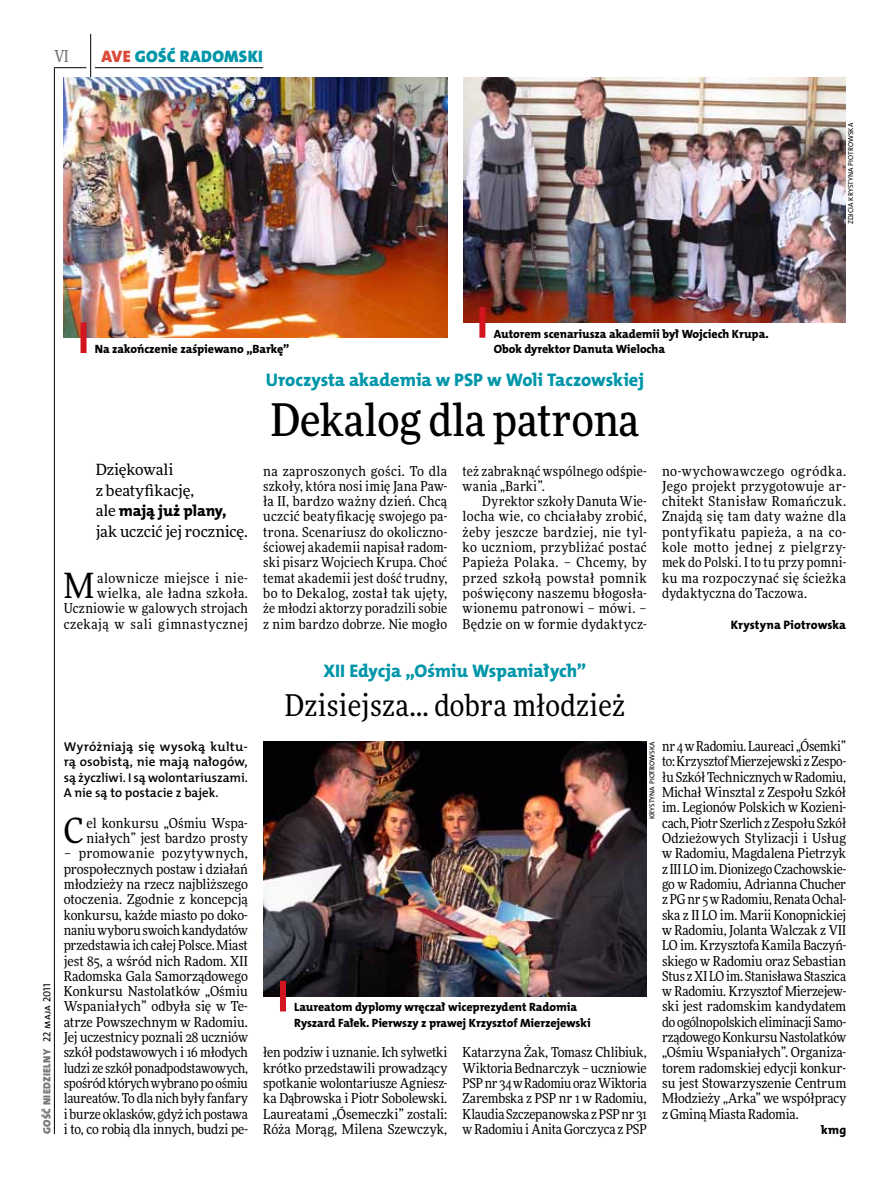
<style>
.page{position:relative;width:893px;height:1191px;background:#fff}
.page>*{position:absolute;margin:0;border:0;box-sizing:border-box;transform-origin:0 0}
.t1{font:500 45px "Freeday Narrow";color:#000}
.t2{font:34.8px "Freeday Narrow News";color:#000}
.t3{font:30px "Freeday Narrow News";letter-spacing:.01em;color:#000}
.t4{font:18.3px "The Mix HP8 Ex Bld";letter-spacing:-.005em;color:#0096aa}
.t5{font:16.65px "The Mix HP9 Blk";letter-spacing:.02em;color:#0096aa}
.t6{font:500 16.5px "Freeday Narrow";color:#787779;scale:.9 1}
.t7{font:15.75px "The Mix HP8 Ex Bld";letter-spacing:-.005em;color:#000}
.t8{font:15.45px/20.4px "Freeday News";letter-spacing:-.005em;color:#000}
.t9{font:13.65px/15.3px "Freeday Narrow News";letter-spacing:.01em;color:#000;text-align:justify}
.t10{font:13.65px/15.3px "Freeday Narrow News";letter-spacing:.03em;color:#000;text-align:right}
.t11{font:12.9px/15.3px "The Mix HP6 Se Bld";color:#000;text-align:justify}
.t12{font:12.3px "The Mix HP8 Ex Bld";letter-spacing:.005em;color:#000}
.t13{font:12px/15.3px "The Mix HP8 Ex Bld";letter-spacing:-.005em;color:#000}
.t14{font:10.5px "The Mix HP9 Blk";letter-spacing:.025em;color:#787779}
.t15{font:7.2px "The Mix HP5 Plain";letter-spacing:.015em;color:#000}
.s1{color:#db4a39}
.s2{font-family:"Freeday News";font-size:15.45px}
.s3{font-family:"The Mix HP5 Plain";color:#000}
</style>
<div class="page">
<hr style="left:54px;top:67px;width:1px;height:1067px;background:#000">
<hr style="left:90px;top:34px;width:1px;height:43px;background:#000">
<hr style="left:54px;top:67px;width:32px;height:1px;background:#000">
<hr style="left:95px;top:67px;width:168px;height:1px;background:#000">
<img style="left:263px;top:741px;width:384px;height:255px">
<div style="left:280px;top:981px;width:6px;height:30px;background:#d3151f"></div>
<img style="left:64px;top:77px;width:383px;height:261px">
<img style="left:463px;top:77px;width:383px;height:245px">
<div style="left:81px;top:322px;width:6px;height:31px;background:#d3151f"></div>
<div style="left:479px;top:307px;width:6px;height:31px;background:#d3151f"></div>
<p class="t6" style="left:54px;top:46px;width:17px">VI</p>
<p class="t5" style="left:101px;top:46px;width:163px"><span class="s1">AVE</span> GOŚĆ RADOMSKI</p>
<p class="t13" style="left:95px;top:341px;width:196px">Na zakończenie zaśpiewano „Barkę”</p>
<p class="t13" style="left:494px;top:326px;width:276px">Autorem scenariusza akademii był Wojciech Krupa.<br>Obok dyrektor Danuta Wielocha</p>
<h3 class="t4" style="left:266px;top:368px;width:380px">Uroczysta akademia w PSP w Woli Taczowskiej</h3>
<h1 class="t1" style="left:271px;top:392px;width:370px">Dekalog dla patrona</h1>
<p class="t15" style="left:846px;top:224px;width:102px;rotate:-90deg">zdjcia Krystyna Piotrowska</p>
<p class="t8" style="left:96px;top:459px;width:100px">Dziękowali<br>z beatyfikację,</p>
<p class="t7" style="left:96px;top:501px;width:132px"><span class="s2">ale</span> mają już plany,</p>
<p class="t8" style="left:96px;top:520px;width:154px">jak uczcić jej rocznicę.</p>
<p class="t10" style="left:64px;top:570px;width:186px">alownicze miejsce i nie&shy;wielka, ale ładna szkoła.<br>Uczniowie w galowych strojach czekają w sali gimnastycznej</p>
<h2 class="t2" style="left:64px;top:564px;width:32px">M</h2>
<p class="t14" style="left:40px;top:1134px;width:152px;rotate:-90deg">GOŚĆ NIEDZIELNY <span class="s3">22 maja 2011</span></p>
<p class="t11" style="left:64px;top:739px;width:186px">Wyróżniają się wysoką kultu&shy;rą osobistą, nie mają nałogów, są życzliwi. I są wolontariuszami.<br>A nie są to postacie z bajek.</p>
<h2 class="t2" style="left:64px;top:809px;width:21px">C</h2>
<p class="t9" style="left:87px;top:815px;width:163px">el konkursu „Ośmiu Wspa&shy;niałych” jest bardzo prosty</p>
<p class="t9" style="left:64px;top:845px;width:186px">– promowanie pozytywnych, prospołecznych postaw i działań młodzieży na rzecz najbliższego otoczenia. Zgodnie z koncepcją konkursu, każde miasto po doko&shy;naniu wyboru swoich kandydatów przedstawia ich całej Polsce. Miast jest 85, a wśród nich Radom. XII Radomska Gala Samorządowego Konkursu Nastolatków „Ośmiu Wspaniałych” odbyła się w Te&shy;atrze Powszechnym w Radomiu.<br>Jej uczestnicy poznali 28 uczniów szkół podstawowych i 16 młodych ludzi ze szkół ponadpodstawowych, spośród których wybrano po ośmiu laureatów. To dla nich były fanfary i burze oklasków, gdyż ich postawa i to, co robią dla innych, budzi pe-</p>
<p class="t9" style="left:263px;top:463px;width:186px">na zaproszonych gości. To dla szkoły, która nosi imię Jana Paw&shy;ła II, bardzo ważny dzień. Chcą uczcić beatyfikację swojego pa&shy;trona. Scenariusz do okoliczno&shy;ściowej akademii napisał radom&shy;ski pisarz Wojciech Krupa. Choć temat akademii jest dość trudny, bo to Dekalog, został tak ujęty, że młodzi aktorzy poradzili sobie z nim bardzo dobrze. Nie mogło</p>
<p class="t9" style="left:463px;top:463px;width:186px">też zabraknąć wspólnego odśpie&shy;wania „Barki”.</p>
<p class="t9" style="left:463px;top:493px;width:186px;text-indent:20px">Dyrektor szkoły Danuta Wie&shy;locha wie, co chciałaby zrobić, żeby jeszcze bardziej, nie tyl&shy;ko uczniom, przybliżać postać Papieża Polaka. – Chcemy, by przed szkołą powstał pomnik poświęcony naszemu błogosła&shy;wionemu patronowi – mówi. – Będzie on w formie dydaktycz-</p>
<h3 class="t4" style="left:323px;top:659px;width:264px">XII Edycja „Ośmiu Wspaniałych”</h3>
<h3 class="t3" style="left:285px;top:686px;width:342px">Dzisiejsza… dobra młodzież</h3>
<p class="t9" style="left:662px;top:463px;width:186px">no-wychowawczego ogródka.<br>Jego projekt przygotowuje ar&shy;chitekt Stanisław Romańczuk.<br>Znajdą się tam daty ważne dla pontyfikatu papieża, a na co&shy;kole motto jednej z pielgrzy&shy;mek do Polski. I to tu przy pomni&shy;ku ma rozpoczynać się ścieżka dydaktyczna do Taczowa.</p>
<p class="t12" style="left:731px;top:616px;width:117px">Krystyna Piotrowska</p>
<p class="t9" style="left:662px;top:738px;width:186px">nr 4 w Radomiu. Laureaci „Ósemki” to: Krzysztof Mierzejewski z Zespo&shy;łu Szkół Technicznych w Radomiu, Michał Winsztal z Zespołu Szkół im. Legionów Polskich w Kozieni&shy;cach, Piotr Szerlich z Zespołu Szkół Odzieżowych Stylizacji i Usług w Radomiu, Magdalena Pietrzyk z III LO im. Dionizego Czachowskie&shy;go w Radomiu, Adrianna Chucher z PG nr 5 w Radomiu, Renata Ochal&shy;ska z II LO im. Marii Konopnickiej w Radomiu, Jolanta Walczak z VII LO im. Krzysztofa Kamila Baczyń&shy;skiego w Radomiu oraz Sebastian Stus z XI LO im. Stanisława Staszica w Radomiu. Krzysztof Mierzejew&shy;ski jest radomskim kandydatem do ogólnopolskich eliminacji Samo&shy;rządowego Konkursu Nastolatków „Ośmiu Wspaniałych”. Organiza&shy;torem radomskiej edycji konkur&shy;su jest Stowarzyszenie Centrum Młodzieży „Arka” we współpracy z Gminą Miasta Radomia.</p>
<p class="t12" style="left:821px;top:1122px;width:26px">kmg</p>
<p class="t15" style="left:647px;top:819px;width:78px;rotate:-90deg">Krystyna Piotrowska</p>
<p class="t13" style="left:294px;top:1000px;width:298px">Laureatom dyplomy wręczał wiceprezydent Radomia<br>Ryszard Fałek. Pierwszy z prawej Krzysztof Mierzejewski</p>
<p class="t9" style="left:263px;top:1044px;width:186px">łen podziw i uznanie. Ich sylwetki krótko przedstawili prowadzący spotkanie wolontariusze Agniesz&shy;ka Dąbrowska i Piotr Sobolewski.<br>Laureatami „Ósemeczki” zostali:<br>Róża Morąg, Milena Szewczyk,</p>
<p class="t9" style="left:463px;top:1044px;width:186px">Katarzyna Żak, Tomasz Chlibiuk, Wiktoria Bednarczyk – uczniowie PSP nr 34 w Radomiu oraz Wiktoria Zarembska z PSP nr 1 w Radomiu, Klaudia Szczepanowska z PSP nr 31 w Radomiu i Anita Gorczyca z PSP</p>
</div>
